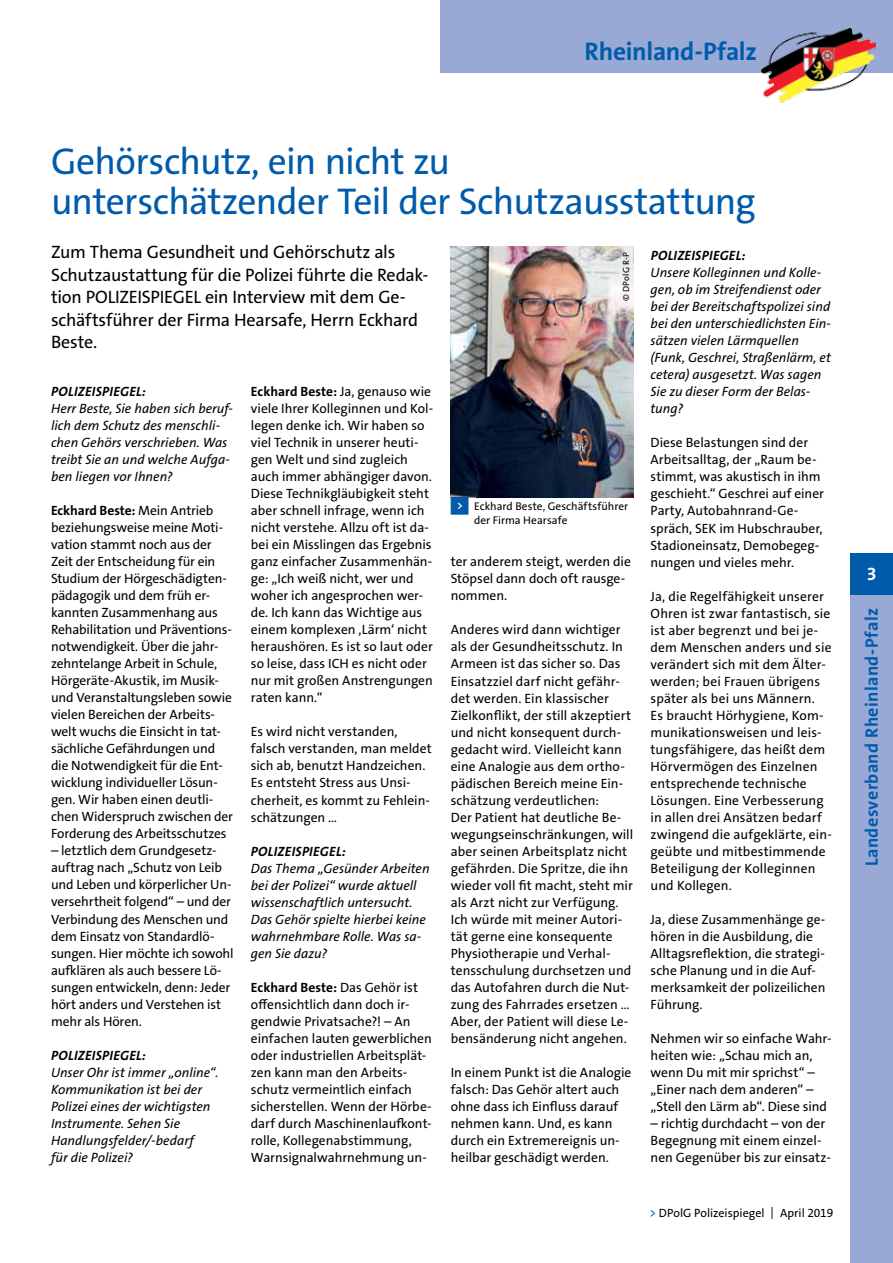
<style>
.page{position:relative;width:893px;height:1263px;background:#fff}
.page>*{position:absolute;margin:0;border:0;box-sizing:border-box;transform-origin:0 0}
.t1{font:37.5px/40.5px "The Sans Os F";letter-spacing:-.015em;color:#005baa}
.t2{font:700 25.5px "The Sans Os F";letter-spacing:-.01em;color:#005baa}
.t3{font:18px/22.5px "The Sans Os F";letter-spacing:-.015em;color:#000}
.t4{font:700 18px "The Sans Os F";letter-spacing:.02em;color:#005baa}
.t5{font:700 18px "The Sans Os F";color:#fff}
.t6{font:13.5px/17px "The Sans Os F";color:#000}
.t7{font:italic 13.5px/17px "The Sans Os F";color:#000}
.t8{font:italic 700 13.5px "The Sans Os F";letter-spacing:.02em;color:#000}
.t9{font:12px "The Sans Os F";color:#000}
.t10{font:11.25px/13.5px "The Sans Os F";letter-spacing:.005em;color:#000}
.t11{font:9px "The Sans Os F";letter-spacing:.015em;color:#000}
.s1{font-weight:700}
.s2{font-family:"Top Numbers";color:#005baa}
.s3{color:#005baa}
</style>
<div class="page">
<img style="left:451px;top:246px;width:183px;height:251px">
<div style="left:850px;top:553px;width:43px;height:42px;background:#005baa"></div>
<div style="left:850px;top:595px;width:43px;height:668px;background:#98a9d6"></div>
<div style="left:440px;top:0;width:453px;height:72px;background:#98a9d6"></div>
<img style="left:761px;top:28px;width:114px;height:75px">
<h2 class="t2" style="left:584px;top:35px;width:174px">Rheinland-Pfalz</h2>
<h1 class="t1" style="left:51px;top:141px;width:706px">Gehörschutz, ein nicht zu<br>unterschätzender Teil der Schutzausstattung</h1>
<h3 class="t3" style="left:51px;top:241px;width:379px">Zum Thema Gesundheit und Gehörschutz als Schutzaustattung für die Polizei führte die Redak&shy;tion POLIZEISPIEGEL ein Interview mit dem Ge&shy;schäftsführer der Firma Hearsafe, Herrn Eckhard Beste.</h3>
<p class="t8" style="left:51px;top:383px;width:96px">POLIZEISPIEGEL:</p>
<p class="t7" style="left:51px;top:400px;width:183px">Herr Beste, Sie haben sich beruf&shy;lich dem Schutz des menschli&shy;chen Gehörs verschrieben. Was treibt Sie an und welche Aufga&shy;ben liegen vor Ihnen?</p>
<p class="t6" style="left:51px;top:502px;width:184px"><span class="s1">Eckhard Beste:</span> Mein Antrieb beziehungsweise meine Moti&shy;vation stammt noch aus der<br>Zeit der Entscheidung für ein<br>Studium der Hörgeschädigten&shy;pädagogik und dem früh er&shy;kannten Zusammenhang aus<br>Rehabilitation und Präventions&shy;notwendigkeit. Über die jahr&shy;zehntelange Arbeit in Schule,<br>Hörgeräte-Akustik, im Musik&shy;und Veranstaltungsleben sowie vielen Bereichen der Arbeits&shy;welt wuchs die Einsicht in tat&shy;sächliche Gefährdungen und die Notwendigkeit für die Ent&shy;wicklung individueller Lösun&shy;gen. Wir haben einen deutli&shy;chen Widerspruch zwischen der<br>Forderung des Arbeitsschutzes</p>
<p class="t6" style="left:51px;top:842px;width:184px">– letztlich dem Grundgesetz&shy;auftrag nach „Schutz von Leib und Leben und körperlicher Un&shy;versehrtheit folgend“ – und der<br>Verbindung des Menschen und dem Einsatz von Standardlö&shy;sungen. Hier möchte ich sowohl aufklären als auch bessere Lö&shy;sungen entwickeln, denn: Jeder hört anders und Verstehen ist mehr als Hören.</p>
<p class="t8" style="left:51px;top:1046px;width:96px">POLIZEISPIEGEL:</p>
<p class="t7" style="left:51px;top:1064px;width:169px">Unser Ohr ist immer „online“.<br>Kommunikation ist bei der<br>Polizei eines der wichtigsten<br>Instrumente. Sehen Sie<br>Handlungsfelder/-bedarf<br>für die Polizei?</p>
<p class="t8" style="left:651px;top:247px;width:96px">POLIZEISPIEGEL:</p>
<p class="t7" style="left:651px;top:264px;width:182px">Unsere Kolleginnen und Kolle&shy;gen, ob im Streifendienst oder bei der Bereitschaftspolizei sind bei den unterschiedlichsten Ein&shy;sätzen vielen Lärmquellen (Funk, Geschrei, Straßenlärm, et cetera) ausgesetzt. Was sagen<br>Sie zu dieser Form der Belas&shy;tung?</p>
<p class="t6" style="left:651px;top:434px;width:175px">Diese Belastungen sind der<br>Arbeitsalltag, der „Raum be&shy;stimmt, was akustisch in ihm geschieht.“ Geschrei auf einer<br>Party, Autobahnrand-Ge&shy;spräch, SEK im Hubschrauber,<br>Stadioneinsatz, Demobegeg&shy;nungen und vieles mehr.</p>
<p class="t6" style="left:651px;top:588px;width:183px">Ja, die Regelfähigkeit unserer<br>Ohren ist zwar fantastisch, sie ist aber begrenzt und bei je&shy;dem Menschen anders und sie verändert sich mit dem Älter&shy;werden; bei Frauen übrigens später als bei uns Männern.<br>Es braucht Hörhygiene, Kom&shy;munikationsweisen und leis&shy;tungsfähigere, das heißt dem<br>Hörvermögen des Einzelnen entsprechende technische<br>Lösungen. Eine Verbesserung in allen drei Ansätzen bedarf zwingend die aufgeklärte, ein&shy;geübte und mitbestimmende<br>Beteiligung der Kolleginnen und Kollegen.</p>
<p class="t6" style="left:651px;top:911px;width:176px">Ja, diese Zusammenhänge ge&shy;hören in die Ausbildung, die<br>Alltagsreflektion, die strategi&shy;sche Planung und in die Auf&shy;merksamkeit der polizeilichen<br>Führung.</p>
<p class="t6" style="left:651px;top:1030px;width:183px">Nehmen wir so einfache Wahr&shy;heiten wie: „Schau mich an, wenn Du mit mir sprichst“ – „Einer nach dem anderen“ – „Stell den Lärm ab“. Diese sind</p>
<p class="t6" style="left:651px;top:1115px;width:182px">– richtig durchdacht – von der<br>Begegnung mit einem einzel&shy;nen Gegenüber bis zur einsatz-</p>
<p class="t11" style="left:620px;top:301px;width:50px;rotate:-90deg">© DPolG R-P</p>
<p class="t6" style="left:251px;top:383px;width:184px"><span class="s1">Eckhard Beste:</span> Ja, genauso wie viele Ihrer Kolleginnen und Kol&shy;legen denke ich. Wir haben so viel Technik in unserer heuti&shy;gen Welt und sind zugleich auch immer abhängiger davon.<br>Diese Technikgläubigkeit steht aber schnell infrage, wenn ich nicht verstehe. Allzu oft ist da&shy;bei ein Misslingen das Ergebnis ganz einfacher Zusammenhän&shy;ge: „Ich weiß nicht, wer und woher ich angesprochen wer&shy;de. Ich kann das Wichtige aus einem komplexen ,Lärm‘ nicht heraushören. Es ist so laut oder so leise, dass ICH es nicht oder nur mit großen Anstrengungen raten kann.“</p>
<p class="t6" style="left:251px;top:723px;width:182px">Es wird nicht verstanden, falsch verstanden, man meldet sich ab, benutzt Handzeichen.<br>Es entsteht Stress aus Unsi&shy;cherheit, es kommt zu Fehlein&shy;schätzungen …</p>
<p class="t8" style="left:251px;top:842px;width:96px">POLIZEISPIEGEL:</p>
<p class="t7" style="left:251px;top:860px;width:180px">Das Thema „Gesünder Arbeiten bei der Polizei“ wurde aktuell wissenschaftlich untersucht.<br>Das Gehör spielte hierbei keine wahrnehmbare Rolle. Was sa&shy;gen Sie dazu?</p>
<p class="t6" style="left:251px;top:979px;width:182px"><span class="s1">Eckhard Beste:</span> Das Gehör ist offensichtlich dann doch ir&shy;gendwie Privatsache?! – An einfachen lauten gewerblichen oder industriellen Arbeitsplät&shy;zen kann man den Arbeits&shy;schutz vermeintlich einfach sicherstellen. Wenn der Hörbe&shy;darf durch Maschinenlaufkont&shy;rolle, Kollegenabstimmung,<br>Warnsignalwahrnehmung un-</p>
<p class="t10" style="left:474px;top:500px;width:156px;text-indent:-23px"><span class="s2">&lt;</span> Eckhard Beste, Geschäftsführer der Firma Hearsafe</p>
<p class="t6" style="left:451px;top:553px;width:182px">ter anderem steigt, werden die<br>Stöpsel dann doch oft rausge&shy;nommen.</p>
<p class="t6" style="left:451px;top:621px;width:184px">Anderes wird dann wichtiger als der Gesundheitsschutz. In<br>Armeen ist das sicher so. Das<br>Einsatzziel darf nicht gefähr&shy;det werden. Ein klassischer<br>Zielkonflikt, der still akzeptiert und nicht konsequent durch&shy;gedacht wird. Vielleicht kann eine Analogie aus dem ortho&shy;pädischen Bereich meine Ein&shy;schätzung verdeutlichen:<br>Der Patient hat deutliche Be&shy;wegungseinschränkungen, will aber seinen Arbeitsplatz nicht gefährden. Die Spritze, die ihn wieder voll fit macht, steht mir als Arzt nicht zur Verfügung.<br>Ich würde mit meiner Autori&shy;tät gerne eine konsequente<br>Physiotherapie und Verhal&shy;tensschulung durchsetzen und das Autofahren durch die Nut&shy;zung des Fahrrades ersetzen …<br>Aber, der Patient will diese Le&shy;bensänderung nicht angehen.</p>
<p class="t6" style="left:451px;top:1064px;width:182px">In einem Punkt ist die Analogie falsch: Das Gehör altert auch ohne dass ich Einfluss darauf nehmen kann. Und, es kann durch ein Extremereignis un&shy;heilbar geschädigt werden.</p>
<p class="t9" style="left:650px;top:1205px;width:185px"><span class="s3">&gt;</span> DPolG Polizeispiegel | April 2019</p>
<h3 class="t5" style="left:867px;top:562px;width:11px">3</h3>
<h3 class="t4" style="left:860px;top:866px;width:260px;rotate:-90deg">Landesverband Rheinland-Pfalz</h3>
</div>
